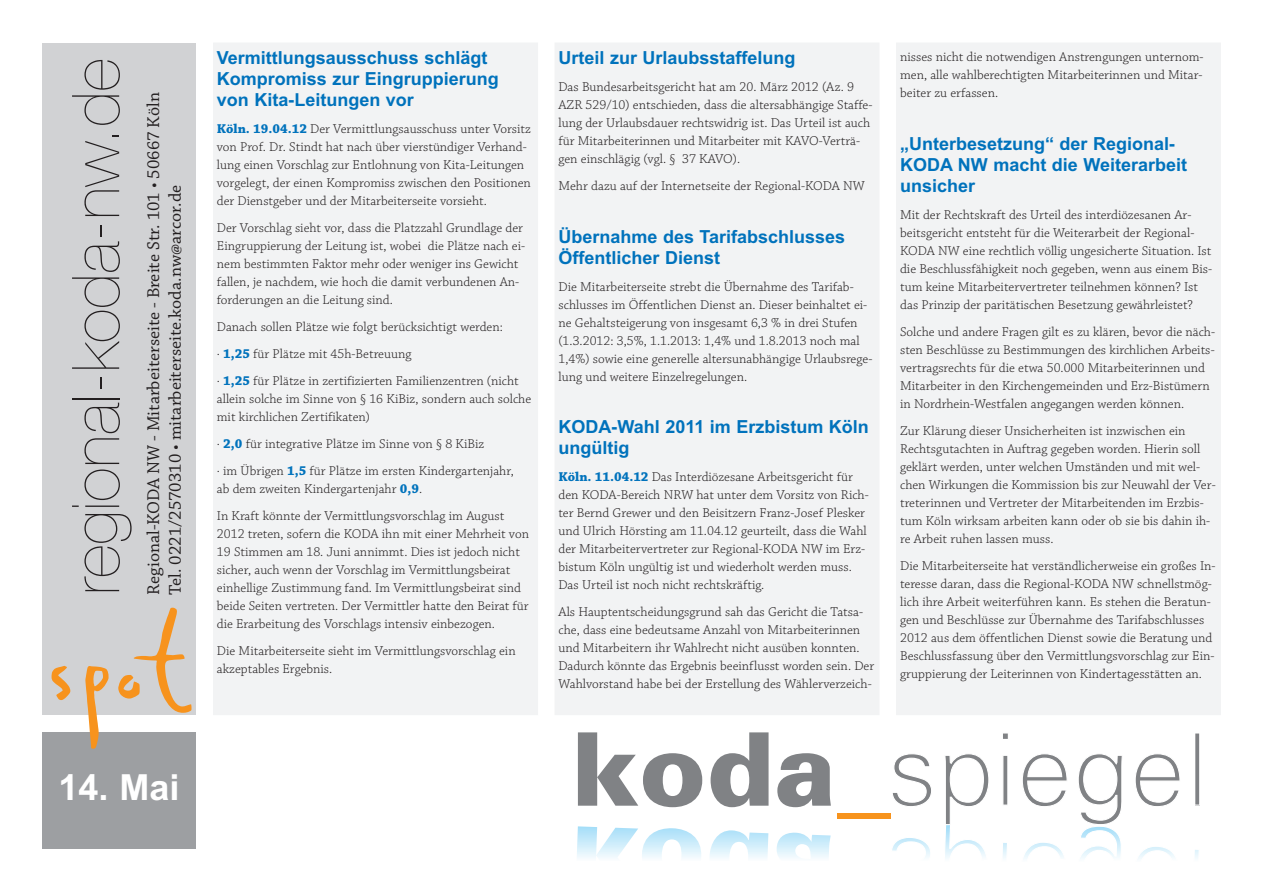
<style>
.page{position:relative;width:1263px;height:893px;background:#fff}
.page>*{position:absolute;margin:0;border:0;box-sizing:border-box;transform-origin:0 0}
.t1{font:198px "Rats";color:#f7931d}
.t2{font:200 66px "Helvetica Neue";color:#231f20}
.t3{font:700 36px "Arial";color:#fff}
.t4{font:700 18px/21px "Arial";color:#0072bc}
.t5{font:18px/21.6px "Chaparral Pro";color:#231f20}
.t6{font:300 13.5px/18px "Chaparral Pro";color:#231f20}
.s1{font-weight:700;color:#0072bc}
</style>
<div class="page">
<div style="left:555px;top:43px;width:324px;height:671px;background:#f2f3f4"></div>
<div style="left:897px;top:43px;width:323px;height:671px;background:#f2f3f4"></div>
<svg style="left:577px;top:826px;width:124px;height:32px"></svg>
<svg style="left:710px;top:830px;width:58px;height:28px"></svg>
<svg style="left:776px;top:832px;width:55px;height:26px"></svg>
<svg style="left:892px;top:838px;width:38px;height:20px"></svg>
<svg style="left:1003px;top:843px;width:4px;height:16px"></svg>
<svg style="left:1024px;top:843px;width:40px;height:16px"></svg>
<svg style="left:1138px;top:847px;width:37px;height:12px"></svg>
<svg style="left:1195px;top:850px;width:4px;height:9px"></svg>
<svg style="left:578px;top:732px;width:124px;height:75px"></svg>
<svg style="left:711px;top:732px;width:57px;height:75px"></svg>
<svg style="left:777px;top:753px;width:54px;height:54px"></svg>
<div style="left:837px;top:813px;width:54px;height:5px;background:#f7931d"></div>
<svg style="left:892px;top:754px;width:39px;height:52px"></svg>
<svg style="left:945px;top:754px;width:44px;height:105px"></svg>
<svg style="left:1003px;top:733px;width:5px;height:72px"></svg>
<svg style="left:1022px;top:754px;width:45px;height:52px"></svg>
<svg style="left:1078px;top:754px;width:44px;height:105px"></svg>
<svg style="left:1135px;top:754px;width:45px;height:52px"></svg>
<svg style="left:1195px;top:733px;width:5px;height:73px"></svg>
<div style="left:214px;top:43px;width:323px;height:671px;background:#f2f3f4"></div>
<div style="left:43px;top:43px;width:153px;height:671px;background:#d1d2d4"></div>
<div style="left:43px;top:732px;width:153px;height:117px;background:#9d9fa2"></div>
<h2 class="t2" style="left:45px;top:595px;width:538px;rotate:-90deg">regional-koda-nw.de</h2>
<h3 class="t5" style="left:144px;top:595px;width:504px;rotate:-90deg">Regional-KODA NW - Mitarbeiterseite - Breite Str. 101 • 50667 Köln<br>Tel. 0221/2570310 • mitarbeiterseite.koda.nw@arcor.de</h3>
<h1 class="t1" style="left:43px;top:517px;width:150px">spot</h1>
<h3 class="t3" style="left:59px;top:766px;width:123px">14. Mai</h3>
<h3 class="t4" style="left:217px;top:47px;width:284px">Vermittlungsausschuss schlägt<br>Kompromiss zur Eingruppierung von Kita-Leitungen vor</h3>
<p class="t6" style="left:217px;top:121px;width:315px"><span class="s1">Köln. 19.04.12</span> Der Vermittlungsausschuss unter Vorsitz von Prof. Dr. Stindt hat nach über vierstündiger Verhand&shy;lung einen Vorschlag zur Entlohnung von Kita-Leitungen vorgelegt, der einen Kompromiss zwischen den Positionen der Dienstgeber und der Mitarbeiterseite vorsieht.</p>
<p class="t6" style="left:217px;top:220px;width:310px">Der Vorschlag sieht vor, dass die Platzzahl Grundlage der Eingruppierung der Leitung ist, wobei die Plätze nach ei&shy;nem bestimmten Faktor mehr oder weniger ins Gewicht fallen, je nachdem, wie hoch die damit verbundenen An&shy;forderungen an die Leitung sind.</p>
<p class="t6" style="left:217px;top:314px;width:303px;line-height:27px">Danach sollen Plätze wie folgt berücksichtigt werden:<br>· <span class="s1">1,25</span> für Plätze mit 45h-Betreuung<br>· <span class="s1">1,25</span> für Plätze in zertifizierten Familienzentren (nicht</p>
<p class="t6" style="left:217px;top:391px;width:316px">allein solche im Sinne von § 16 KiBiz, sondern auch solche mit kirchlichen Zertifikaten)</p>
<p class="t6" style="left:217px;top:431px;width:299px;line-height:27px">· <span class="s1">2,0</span> für integrative Plätze im Sinne von § 8 KiBiz<br>· im Übrigen <span class="s1">1,5</span> für Plätze im ersten Kindergartenjahr,</p>
<p class="t6" style="left:217px;top:476px;width:289px;line-height:27px">ab dem zweiten Kindergartenjahr <span class="s1">0,9</span>.<br>In Kraft könnte der Vermittlungsvorschlag im August</p>
<p class="t6" style="left:217px;top:526px;width:314px">2012 treten, sofern die KODA ihn mit einer Mehrheit von 19 Stimmen am 18. Juni annimmt. Dies ist jedoch nicht sicher, auch wenn der Vorschlag im Vermittlungsbeirat einhellige Zustimmung fand. Im Vermittlungsbeirat sind beide Seiten vertreten. Der Vermittler hatte den Beirat für die Erarbeitung des Vorschlags intensiv einbezogen.</p>
<p class="t6" style="left:217px;top:643px;width:300px">Die Mitarbeiterseite sieht im Vermittlungsvorschlag ein akzeptables Ergebnis.</p>
<h3 class="t4" style="left:558px;top:47px;width:239px">Urteil zur Urlaubsstaffelung</h3>
<p class="t6" style="left:558px;top:79px;width:315px">Das Bundesarbeitsgericht hat am 20. März 2012 (Az. 9<br>AZR 529/10) entschieden, dass die altersabhängige Staffe&shy;lung der Urlaubsdauer rechtswidrig ist. Das Urteil ist auch für Mitarbeiterinnen und Mitarbeiter mit KAVO-Verträ&shy;gen einschlägig (vgl. § 37 KAVO).</p>
<p class="t6" style="left:558px;top:178px;width:308px">Mehr dazu auf der Internetseite der Regional-KODA NW</p>
<h3 class="t4" style="left:558px;top:226px;width:288px">Übernahme des Tarifabschlusses<br>Öffentlicher Dienst</h3>
<p class="t6" style="left:558px;top:279px;width:315px">Die Mitarbeiterseite strebt die Übernahme des Tarifab&shy;schlusses im Öffentlichen Dienst an. Dieser beinhaltet ei&shy;ne Gehaltsteigerung von insgesamt 6,3 % in drei Stufen (1.3.2012: 3,5%, 1.1.2013: 1,4% und 1.8.2013 noch mal 1,4%) sowie eine generelle altersunabhängige Urlaubsrege&shy;lung und weitere Einzelregelungen.</p>
<h3 class="t4" style="left:558px;top:417px;width:312px">KODA-Wahl 2011 im Erzbistum Köln ungültig</h3>
<p class="t6" style="left:558px;top:469px;width:312px"><span class="s1">Köln. 11.04.12</span> Das Interdiözesane Arbeitsgericht für den KODA-Bereich NRW hat unter dem Vorsitz von Rich&shy;ter Bernd Grewer und den Beisitzern Franz-Josef Plesker und Ulrich Hörsting am 11.04.12 geurteilt, dass die Wahl der Mitarbeitervertreter zur Regional-KODA NW im Erz&shy;bistum Köln ungültig ist und wiederholt werden muss.<br>Das Urteil ist noch nicht rechtskräftig.</p>
<p class="t6" style="left:558px;top:604px;width:317px">Als Hauptentscheidungsgrund sah das Gericht die Tatsa&shy;che, dass eine bedeutsame Anzahl von Mitarbeiterinnen und Mitarbeitern ihr Wahlrecht nicht ausüben konnten.<br>Dadurch könnte das Ergebnis beeinflusst worden sein. Der Wahlvorstand habe bei der Erstellung des Wählerverzeich-</p>
<p class="t6" style="left:900px;top:49px;width:305px;text-align:justify">nisses nicht die notwendigen Anstrengungen unternom&shy;men, alle wahlberechtigten Mitarbeiterinnen und Mitar&shy;beiter zu erfassen.</p>
<h3 class="t4" style="left:900px;top:133px;width:289px">„Unterbesetzung“ der Regional-<br>KODA NW macht die Weiterarbeit unsicher</h3>
<p class="t6" style="left:900px;top:206px;width:314px">Mit der Rechtskraft des Urteil des interdiözesanen Ar&shy;beitsgericht entsteht für die Weiterarbeit der Regional-KODA NW eine rechtlich völlig ungesicherte Situation. Ist die Beschlussfähigkeit noch gegeben, wenn aus einem Bis&shy;tum keine Mitarbeitervertreter teilnehmen können? Ist das Prinzip der paritätischen Besetzung gewährleistet?</p>
<p class="t6" style="left:900px;top:323px;width:316px">Solche und andere Fragen gilt es zu klären, bevor die näch&shy;sten Beschlüsse zu Bestimmungen des kirchlichen Arbeits&shy;vertragsrechts für die etwa 50.000 Mitarbeiterinnen und Mitarbeiter in den Kirchengemeinden und Erz-Bistümern in Nordrhein-Westfalen angegangen werden können.</p>
<p class="t6" style="left:900px;top:422px;width:317px">Zur Klärung dieser Unsicherheiten ist inzwischen ein Rechtsgutachten in Auftrag gegeben worden. Hierin soll geklärt werden, unter welchen Umständen und mit wel&shy;chen Wirkungen die Kommission bis zur Neuwahl der Ver&shy;treterinnen und Vertreter der Mitarbeitenden im Erzbis&shy;tum Köln wirksam arbeiten kann oder ob sie bis dahin ih&shy;re Arbeit ruhen lassen muss.</p>
<p class="t6" style="left:900px;top:557px;width:317px">Die Mitarbeiterseite hat verständlicherweise ein großes In&shy;teresse daran, dass die Regional-KODA NW schnellstmög&shy;lich ihre Arbeit weiterführen kann. Es stehen die Beratun&shy;gen und Beschlüsse zur Übernahme des Tarifabschlusses 2012 aus dem öffentlichen Dienst sowie die Beratung und Beschlussfassung über den Vermittlungsvorschlag zur Ein&shy;gruppierung der Leiterinnen von Kindertagesstätten an.</p>
</div>
